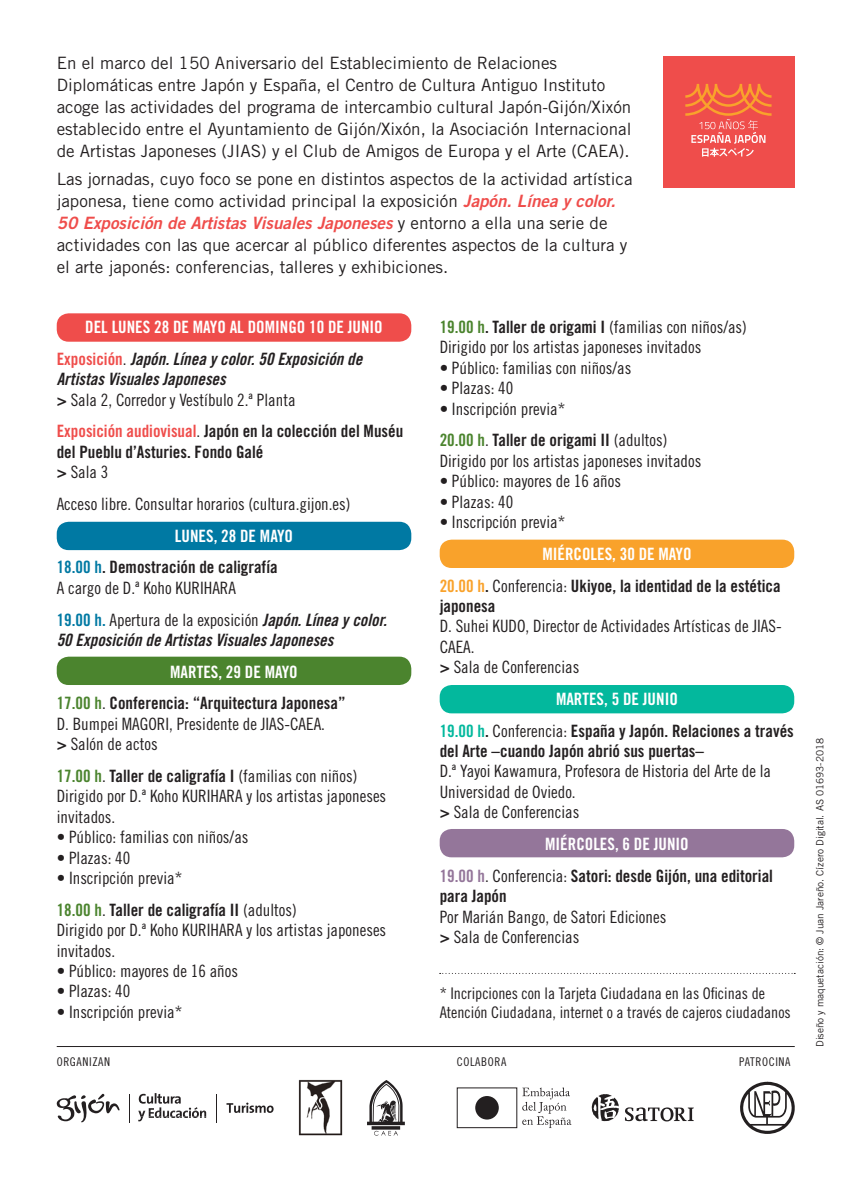
<style>
.page{position:relative;width:851px;height:1191px;background:#fff}
.page>*{position:absolute;margin:0;border:0;box-sizing:border-box;transform-origin:0 0}
.t1{font:17px/20.4px "Trade Gothic LT Std Cn 18";color:#231f20}
.t2{font:17px/22px "Trade Gothic LT Std";color:#231f20}
.t3{font:17px/20.4px "Trade Gothic LT Std Bd Cn 20 Obl";color:#231f20}
.t4{font:17px/20.4px "Trade Gothic LT Std Bd Cn 20";color:#231f20}
.t5{font:17px "Trade Gothic LT Std Bd Cn 20";color:#fff}
.t6{font:16px/19.2px "Trade Gothic LT Std Cn 18";color:#231f20}
.t7{font:12px "Trade Gothic LT Std Cn 18";letter-spacing:.05em;color:#231f20}
.t8{font:10px "Trade Gothic LT Std";color:#231f20}
.s1{font-family:"Trade Gothic LT Std Bd 2 Obl";color:#ef4d4b}
.s2{font-family:"Trade Gothic LT Std Bd Cn 20";color:#ef4d4b}
.s3{font-family:"Trade Gothic LT Std Cn 18"}
.s4{font-family:"Trade Gothic LT Std Bd Cn 20"}
.s5{color:#ef4d4b}
.s6{color:#0079a3}
.s7{font-family:"Trade Gothic LT Std Bd Cn 20";color:#0079a3}
.s8{font-family:"Trade Gothic LT Std Bd Cn 20";color:#4b842e}
.s9{font-family:"Trade Gothic LT Std Bd Cn 20";color:#f9a22b}
.s10{font-family:"Trade Gothic LT Std Bd Cn 20";color:#03b89d}
.s11{font-family:"Trade Gothic LT Std Bd Cn 20";color:#94769a}
</style>
<div class="page">
<div style="left:57px;top:313px;width:354px;height:29px;background:#ef4d4b;border-radius:12px"></div>
<div style="left:57px;top:522px;width:354px;height:28px;background:#0079a3;border-radius:12px"></div>
<div style="left:57px;top:656px;width:354px;height:29px;background:#4b842e;border-radius:12px"></div>
<div style="left:439px;top:539px;width:355px;height:29px;background:#f9a22b;border-radius:12px"></div>
<div style="left:439px;top:685px;width:355px;height:28px;background:#03b89d;border-radius:12px"></div>
<div style="left:439px;top:829px;width:355px;height:28px;background:#94769a;border-radius:12px"></div>
<svg style="left:439px;top:973px;width:356px;height:1px"></svg>
<svg style="left:226px;top:1102px;width:47px;height:11px"></svg>
<svg style="left:216px;top:1094px;width:1px;height:28px"></svg>
<svg style="left:129px;top:1094px;width:1px;height:28px"></svg>
<svg style="left:56px;top:1093px;width:63px;height:29px"></svg>
<svg style="left:138px;top:1093px;width:68px;height:28px"></svg>
<img style="left:298px;top:1079px;width:45px;height:57px">
<svg style="left:367px;top:1080px;width:38px;height:55px"></svg>
<svg style="left:522px;top:1087px;width:49px;height:41px"></svg>
<div style="left:457px;top:1087px;width:60px;height:41px;border:1px solid #231f20"></div>
<div style="left:475px;top:1096px;width:23px;height:23px;background:#231f20;border-radius:50%"></div>
<svg style="left:740px;top:1081px;width:55px;height:53px"></svg>
<div style="left:662px;top:57px;width:132px;height:131px;background:#ef4d4b"></div>
<svg style="left:685px;top:84px;width:86px;height:73px"></svg>
<hr style="left:57px;top:1046px;width:737px;height:1px;background:#231f20">
<svg style="left:591px;top:1094px;width:28px;height:27px"></svg>
<svg style="left:625px;top:1107px;width:68px;height:14px"></svg>
<p class="t2" style="left:57px;top:52px;width:576px">En el marco del 150 Aniversario del Establecimiento de Relaciones Diplomáticas entre Japón y España, el Centro de Cultura Antiguo Instituto acoge las actividades del programa de intercambio cultural Japón-Gijón/Xixón establecido entre el Ayuntamiento de Gijón/Xixón, la Asociación Internacional de Artistas Japoneses (JIAS) y el Club de Amigos de Europa y el Arte (CAEA).</p>
<p class="t2" style="left:57px;top:167px;width:577px">Las jornadas, cuyo foco se pone en distintos aspectos de la actividad artística japonesa, tiene como actividad principal la exposición <span class="s1">Japón. Línea y color.<br>50 Exposición de Artistas Visuales Japoneses</span> y entorno a ella una serie de actividades con las que acercar al público diferentes aspectos de la cultura y el arte japonés: conferencias, talleres y exhibiciones.</p>
<p class="t5" style="left:85px;top:316px;width:299px">DEL LUNES 28 DE MAYO AL DOMINGO 10 DE JUNIO</p>
<p class="t3" style="left:57px;top:349px;width:307px"><span class="s2">Exposición</span><span class="s3">.</span> Japón. Línea y color. 50 Exposición de<br>Artistas Visuales Japoneses<br><span class="s4">&gt;</span> <span class="s3">Sala 2, Corredor y Vestíbulo 2.ª Planta</span></p>
<p class="t4" style="left:57px;top:421px;width:348px"><span class="s5">Exposición audiovisual</span><span class="s3">.</span> Japón en la colección del Muséu del Pueblu d’Asturies. Fondo Galé<br>&gt; <span class="s3">Sala 3</span></p>
<p class="t1" style="left:57px;top:493px;width:295px">Acceso libre. Consultar horarios (cultura.gijon.es)</p>
<p class="t5" style="left:175px;top:525px;width:119px">LUNES, 28 DE MAYO</p>
<p class="t4" style="left:57px;top:557px;width:222px"><span class="s6">18.00 h</span>. Demostración de caligrafía<br><span class="s3">A cargo de D.ª Koho KURIHARA</span></p>
<p class="t3" style="left:57px;top:609px;width:332px"><span class="s7">19.00 h.</span> <span class="s3">Apertura de la exposición</span> Japón. Línea y color.<br>50 Exposición de Artistas Visuales Japoneses</p>
<p class="t5" style="left:170px;top:661px;width:129px">MARTES, 29 DE MAYO</p>
<p class="t1" style="left:57px;top:693px;width:290px"><span class="s8">17.00 h</span>. <span class="s4">Conferencia: “Arquitectura Japonesa”<br></span>D. Bumpei MAGORI, Presidente de JIAS-CAEA.<br><span class="s4">&gt;</span> Salón de actos</p>
<p class="t1" style="left:57px;top:765px;width:331px"><span class="s8">17.00 h</span>. <span class="s4">Taller de caligrafía I</span> (familias con niños)<br>Dirigido por D.ª Koho KURIHARA y los artistas japoneses invitados.</p>
<p class="t1" style="left:57px;top:826px;width:193px">• Público: familias con niños/as</p>
<p class="t1" style="left:57px;top:847px;width:75px">• Plazas: 40</p>
<p class="t1" style="left:57px;top:867px;width:127px">• Inscripción previa*</p>
<p class="t1" style="left:57px;top:899px;width:331px"><span class="s8">18.00 h</span>. <span class="s4">Taller de caligrafía II</span> (adultos)<br>Dirigido por D.ª Koho KURIHARA y los artistas japoneses invitados.</p>
<p class="t1" style="left:57px;top:960px;width:183px">• Público: mayores de 16 años</p>
<p class="t1" style="left:57px;top:981px;width:75px">• Plazas: 40</p>
<p class="t1" style="left:57px;top:1001px;width:127px">• Inscripción previa*</p>
<p class="t1" style="left:439px;top:316px;width:309px"><span class="s8">19.00 h</span><span class="s4">. Taller de origami I</span> (familias con niños/as)<br>Dirigido por los artistas japoneses invitados</p>
<p class="t1" style="left:439px;top:357px;width:193px">• Público: familias con niños/as</p>
<p class="t1" style="left:439px;top:378px;width:75px">• Plazas: 40</p>
<p class="t1" style="left:439px;top:398px;width:127px">• Inscripción previa*</p>
<p class="t1" style="left:439px;top:430px;width:263px"><span class="s8">20.00 h</span>. <span class="s4">Taller de origami II</span> (adultos)<br>Dirigido por los artistas japoneses invitados</p>
<p class="t1" style="left:439px;top:471px;width:183px">• Público: mayores de 16 años</p>
<p class="t1" style="left:439px;top:491px;width:75px">• Plazas: 40</p>
<p class="t1" style="left:439px;top:511px;width:127px">• Inscripción previa*</p>
<p class="t5" style="left:542px;top:543px;width:151px">MIÉRCOLES, 30 DE MAYO</p>
<p class="t1" style="left:439px;top:575px;width:343px"><span class="s9">20.00 h</span><span class="s4">.</span> Conferencia: <span class="s4">Ukiyoe, la identidad de la estética japonesa<br></span>D. Suhei KUDO, Director de Actividades Artísticas de JIAS-<br>CAEA.<br><span class="s4">&gt;</span> Sala de Conferencias</p>
<p class="t5" style="left:556px;top:688px;width:123px">MARTES, 5 DE JUNIO</p>
<p class="t1" style="left:439px;top:720px;width:355px"><span class="s10">19.00 h</span><span class="s4">.</span> Conferencia: <span class="s4">España y Japón. Relaciones a través del Arte –cuando Japón abrió sus puertas–<br></span>D.ª Yayoi Kawamura, Profesora de Historia del Arte de la Universidad de Oviedo.<br><span class="s4">&gt;</span> Sala de Conferencias</p>
<p class="t5" style="left:545px;top:833px;width:145px">MIÉRCOLES, 6 DE JUNIO</p>
<p class="t1" style="left:439px;top:865px;width:335px"><span class="s11">19.00 h</span>. Conferencia: <span class="s4">Satori: desde Gijón, una editorial para Japón<br></span>Por Marián Bango, de Satori Ediciones<br><span class="s4">&gt;</span> Sala de Conferencias</p>
<p class="t6" style="left:439px;top:983px;width:352px">* Incripciones con la Tarjeta Ciudadana en las Oficinas de<br>Atención Ciudadana, internet o a través de cajeros ciudadanos</p>
<p class="t7" style="left:57px;top:1054px;width:55px">ORGANIZAN</p>
<p class="t7" style="left:457px;top:1054px;width:51px">COLABORA</p>
<p class="t7" style="left:739px;top:1054px;width:53px">PATROCINA</p>
<p class="t8" style="left:813px;top:1047px;width:311px;rotate:-90deg">Diseño y maquetación: © Juan Jareño. Cízero Digital. AS 01693-2018</p>
</div>
